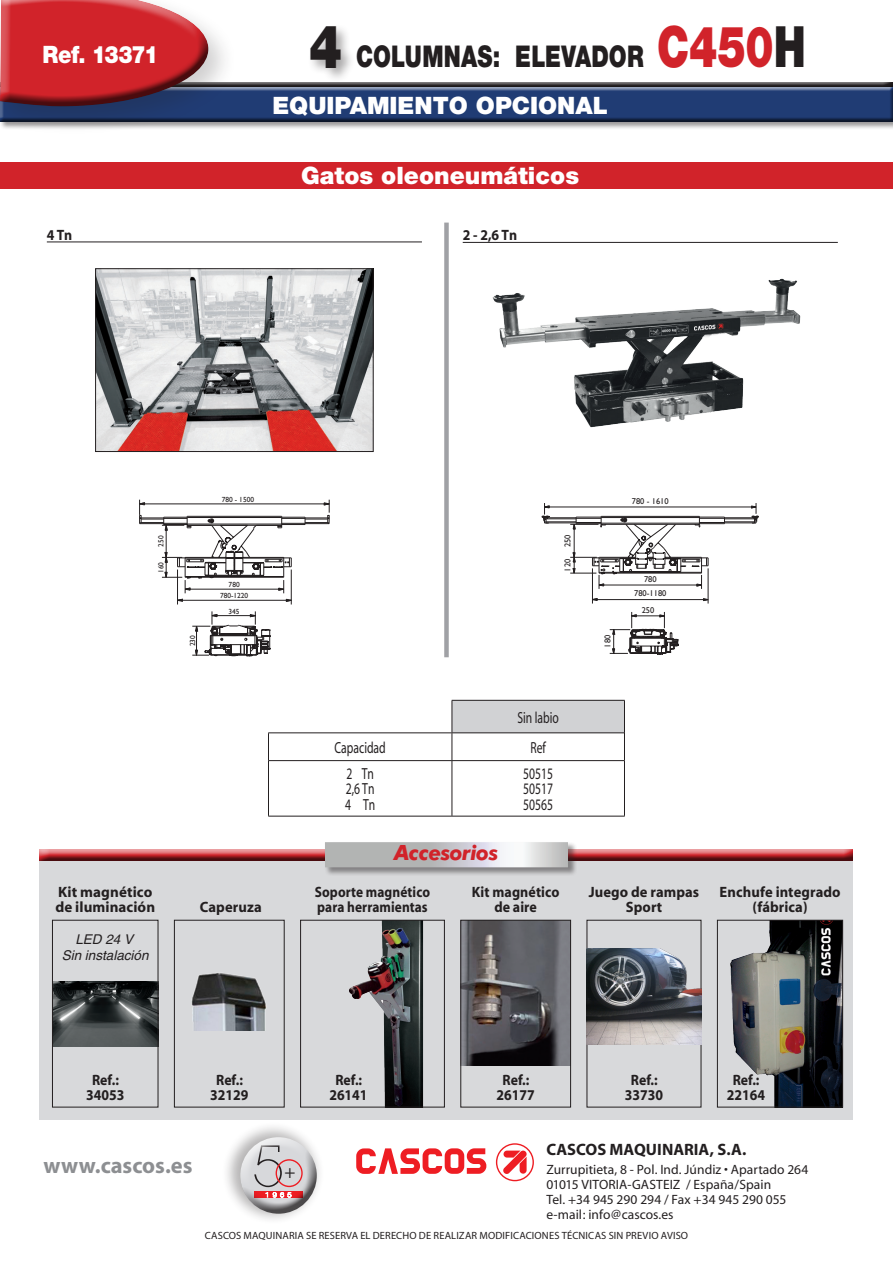
<style>
.page{position:relative;width:893px;height:1263px;background:#fff}
.page>*{position:absolute;margin:0;border:0;box-sizing:border-box;transform-origin:0 0}
.t1{font:900 60px "Helvetica Neue";color:#231f20;scale:.82 1}
.t2{font:900 30px "Helvetica Neue";letter-spacing:.005em;color:#231f20;scale:.75 1}
.t3{font:900 24px "Helvetica Neue";color:#fff}
.t4{font:900 24px "Helvetica Neue";letter-spacing:-.035em;color:#fff;scale:.89 1}
.t5{font:700 22.5px "Myriad";color:#8d8f92}
.t6{font:italic 700 21px "Futura BT";letter-spacing:-.025em;color:#d1232a}
.t7{font:18.45px "Myriad Pro";color:#231f20}
.t8{font:700 16.5px "Myriad";color:#231f20}
.t9{font:16.05px "Myriad";color:#231f20;scale:.72 1}
.t10{font:700 15px/15px "Myriad";letter-spacing:.005em;color:#231f20;text-align:center}
.t11{font:700 15px "Myriad";letter-spacing:.005em;color:#231f20;scale:.92 1}
.t12{font:700 15px "Myriad";letter-spacing:.005em;color:#231f20;scale:.89 1}
.t13{font:700 15px "Myriad";letter-spacing:.005em;color:#231f20;scale:.93 1}
.t14{font:13.5px "Myriad";letter-spacing:.005em;color:#231f20}
.t15{font:italic 13.5px "Helvetica";color:#231f20}
.t16{font:10.5px "Myriad";letter-spacing:.015em;color:#231f20}
.t17{font:8.4px "Gill Sans";color:#231f20}
.t18{font:7.35px "Gill Sans";color:#231f20}
.s1{font-size:57px;color:#d1232a}
.s2{font-size:57px}
</style>
<div class="page">
<div style="left:307px;top:23px;width:48px;height:60px;background:#231f20;opacity:.39"></div>
<div style="left:0;top:87px;width:893px;height:43px;background:#231f20;opacity:.47"></div>
<div style="left:0;top:82px;width:893px;height:40px;background:#fff;opacity:.75"></div>
<div style="left:0;top:86px;width:893px;height:36px;background:#231f20;opacity:.75"></div>
<div style="left:0;top:0;width:237px;height:136px;background:#231f20;opacity:.21"></div>
<div style="left:0;top:0;width:211px;height:99px;background:#fff;opacity:.75"></div>
<div style="left:0;top:29px;width:211px;height:79px;background:#231f20;opacity:.75"></div>
<div style="left:444px;top:223px;width:5px;height:434px;background:#a0a1a5"></div>
<div style="left:0;top:162px;width:893px;height:26px;background:#d1232a"></div>
<hr style="left:47px;top:242px;width:375px;height:1px;background:#231f20">
<img style="left:97px;top:271px;width:274px;height:179px">
<div style="left:95px;top:269px;width:278px;height:183px;border:1px solid #231f20"></div>
<hr style="left:463px;top:242px;width:375px;height:1px;background:#231f20">
<img style="left:492px;top:278px;width:309px;height:150px">
<hr style="left:592px;top:568px;width:1px;height:35px;background:#231f20">
<hr style="left:592px;top:599px;width:116px;height:1px;background:#231f20">
<hr style="left:708px;top:568px;width:1px;height:35px;background:#231f20">
<svg style="left:542px;top:503px;width:217px;height:86px"></svg>
<svg style="left:609px;top:612px;width:69px;height:42px"></svg>
<hr style="left:177px;top:569px;width:1px;height:35px;background:#231f20">
<hr style="left:178px;top:600px;width:113px;height:1px;background:#231f20">
<hr style="left:291px;top:569px;width:1px;height:35px;background:#231f20">
<svg style="left:139px;top:500px;width:191px;height:93px"></svg>
<svg style="left:192px;top:611px;width:79px;height:45px"></svg>
<div style="left:452px;top:700px;width:172px;height:33px;background:#d1d2d4"></div>
<hr style="left:452px;top:700px;width:173px;height:1px;background:#231f20">
<hr style="left:268px;top:732px;width:184px;height:1px;background:#231f20">
<hr style="left:452px;top:732px;width:172px;height:1px;background:#231f20">
<hr style="left:269px;top:760px;width:183px;height:1px;background:#231f20">
<hr style="left:452px;top:760px;width:172px;height:1px;background:#231f20">
<hr style="left:268px;top:816px;width:184px;height:1px;background:#231f20">
<hr style="left:452px;top:816px;width:173px;height:1px;background:#231f20">
<hr style="left:452px;top:701px;width:1px;height:31px;background:#231f20">
<hr style="left:624px;top:701px;width:1px;height:32px;background:#231f20">
<svg style="left:268px;top:733px;width:1px;height:28px"></svg>
<svg style="left:452px;top:733px;width:1px;height:27px"></svg>
<svg style="left:624px;top:733px;width:1px;height:28px"></svg>
<hr style="left:268px;top:761px;width:1px;height:55px;background:#231f20">
<hr style="left:452px;top:761px;width:1px;height:55px;background:#231f20">
<hr style="left:624px;top:761px;width:1px;height:55px;background:#231f20">
<div style="left:221px;top:1121px;width:103px;height:104px;background:#231f20;opacity:.33"></div>
<div style="left:239px;top:1136px;width:80px;height:56px;background:#fff;opacity:.75"></div>
<div style="left:239px;top:1148px;width:80px;height:68px;background:#231f20;opacity:.75"></div>
<div style="left:40px;top:856px;width:813px;height:264px;background:#d8d9db"></div>
<div style="left:38px;top:848px;width:816px;height:15px;background:#231f20;opacity:.75"></div>
<div style="left:325px;top:842px;width:252px;height:34px;background:#231f20;opacity:.47"></div>
<div style="left:320px;top:838px;width:250px;height:31px;background:#fff"></div>
<div style="left:322px;top:841px;width:248px;height:28px;background:#231f20;opacity:.75"></div>
<svg style="left:356px;top:1148px;width:130px;height:26px"></svg>
<svg style="left:496px;top:1143px;width:38px;height:38px"></svg>
<img style="left:349px;top:922px;width:75px;height:183px">
<div style="left:300px;top:920px;width:145px;height:187px;border:1px solid #231f20"></div>
<img style="left:192px;top:973px;width:74px;height:57px">
<div style="left:174px;top:920px;width:111px;height:187px;border:1px solid #231f20"></div>
<img style="left:730px;top:922px;width:111px;height:183px">
<div style="left:717px;top:920px;width:126px;height:187px;border:1px solid #231f20"></div>
<img style="left:462px;top:922px;width:107px;height:143px">
<div style="left:460px;top:920px;width:111px;height:187px;border:1px solid #231f20"></div>
<img style="left:54px;top:981px;width:102px;height:65px">
<div style="left:52px;top:920px;width:106px;height:187px;border:1px solid #231f20"></div>
<img style="left:587px;top:949px;width:114px;height:95px">
<p class="t4" style="left:43px;top:40px;width:132px">Ref. 13371</p>
<p class="t1" style="left:309px;top:11px;width:42px">4</p>
<p class="t2" style="left:356px;top:39px;width:601px">COLUMNAS: ELEVADOR <span class="s1">C450</span><span class="s2">H</span></p>
<p class="t3" style="left:272px;top:91px;width:337px">EQUIPAMIENTO OPCIONAL</p>
<p class="t3" style="left:301px;top:162px;width:279px">Gatos oleoneumáticos</p>
<p class="t11" style="left:47px;top:227px;width:29px">4 Tn</p>
<p class="t11" style="left:463px;top:227px;width:61px">2 - 2,6 Tn</p>
<p class="t18" style="left:157px;top:547px;width:13px;rotate:-90deg">250</p>
<p class="t18" style="left:157px;top:573px;width:13px;rotate:-90deg">160</p>
<p class="t18" style="left:222px;top:496px;width:34px">780 - 1500</p>
<p class="t18" style="left:188px;top:646px;width:13px;rotate:-90deg">230</p>
<p class="t18" style="left:229px;top:581px;width:13px">780</p>
<p class="t18" style="left:228px;top:607px;width:13px">345</p>
<p class="t18" style="left:220px;top:591px;width:30px">780-1220</p>
<p class="t10" style="left:58px;top:885px;width:96px">Kit magnético</p>
<p class="t10" style="left:55px;top:900px;width:101px">de iluminación</p>
<p class="t15" style="left:75px;top:931px;width:59px">LED 24 V</p>
<p class="t15" style="left:62px;top:947px;width:88px">Sin instalación</p>
<p class="t11" style="left:92px;top:1072px;width:31px">Ref.:</p>
<p class="t11" style="left:86px;top:1087px;width:43px">34053</p>
<p class="t10" style="left:200px;top:900px;width:64px">Caperuza</p>
<p class="t11" style="left:216px;top:1072px;width:31px">Ref.:</p>
<p class="t11" style="left:210px;top:1087px;width:43px">32129</p>
<p class="t17" style="left:563px;top:547px;width:14px;rotate:-90deg">250</p>
<p class="t17" style="left:563px;top:571px;width:14px;rotate:-90deg">120</p>
<p class="t17" style="left:632px;top:496px;width:38px">780 - 1610</p>
<p class="t17" style="left:603px;top:647px;width:14px;rotate:-90deg">180</p>
<p class="t17" style="left:644px;top:574px;width:14px">780</p>
<p class="t17" style="left:642px;top:605px;width:14px">250</p>
<p class="t17" style="left:634px;top:589px;width:34px">780-1180</p>
<p class="t9" style="left:517px;top:709px;width:59px">Sin labio</p>
<p class="t9" style="left:335px;top:739px;width:73px">Capacidad</p>
<p class="t9" style="left:530px;top:739px;width:23px">Ref</p>
<p class="t9" style="left:346px;top:765px;width:40px">2 Tn</p>
<p class="t9" style="left:346px;top:781px;width:41px">2,6 Tn</p>
<p class="t9" style="left:345px;top:797px;width:43px">4 Tn</p>
<p class="t9" style="left:523px;top:765px;width:43px">50515</p>
<p class="t9" style="left:523px;top:781px;width:43px">50517</p>
<p class="t9" style="left:523px;top:797px;width:43px">50565</p>
<h3 class="t6" style="left:394px;top:840px;width:106px">Accesorios</h3>
<p class="t12" style="left:315px;top:884px;width:131px">Soporte magnético</p>
<p class="t12" style="left:317px;top:899px;width:126px">para herramientas</p>
<p class="t13" style="left:472px;top:884px;width:96px">Kit magnético</p>
<p class="t13" style="left:494px;top:899px;width:47px">de aire</p>
<p class="t10" style="left:589px;top:885px;width:112px">Juego de rampas<br>Sport</p>
<p class="t10" style="left:720px;top:885px;width:122px">Enchufe integrado (fábrica)</p>
<p class="t11" style="left:335px;top:1072px;width:31px">Ref.:</p>
<p class="t11" style="left:329px;top:1087px;width:43px">26141</p>
<p class="t11" style="left:503px;top:1072px;width:31px">Ref.:</p>
<p class="t11" style="left:496px;top:1087px;width:43px">26177</p>
<p class="t11" style="left:631px;top:1072px;width:31px">Ref.:</p>
<p class="t11" style="left:625px;top:1087px;width:43px">33730</p>
<p class="t11" style="left:733px;top:1072px;width:31px">Ref.:</p>
<p class="t11" style="left:727px;top:1087px;width:43px">22164</p>
<p class="t5" style="left:44px;top:1154px;width:150px">www.cascos.es</p>
<h3 class="t7" style="left:285px;top:1160px;width:13px">+</h3>
<p class="t8" style="left:546px;top:1141px;width:202px">CASCOS MAQUINARIA, S.A.</p>
<p class="t14" style="left:546px;top:1163px;width:264px">Zurrupitieta, 8 - Pol. Ind. Júndiz • Apartado 264</p>
<p class="t14" style="left:546px;top:1178px;width:226px">01015 VITORIA-GASTEIZ / España/Spain</p>
<p class="t14" style="left:546px;top:1193px;width:241px">Tel. +34 945 290 294 / Fax +34 945 290 055</p>
<p class="t14" style="left:546px;top:1208px;width:129px">e-mail: info@cascos.es</p>
<p class="t16" style="left:205px;top:1230px;width:485px">CASCOS MAQUINARIA SE RESERVA EL DERECHO DE REALIZAR MODIFICACIONES TÉCNICAS SIN PREVIO AVISO</p>
</div>
